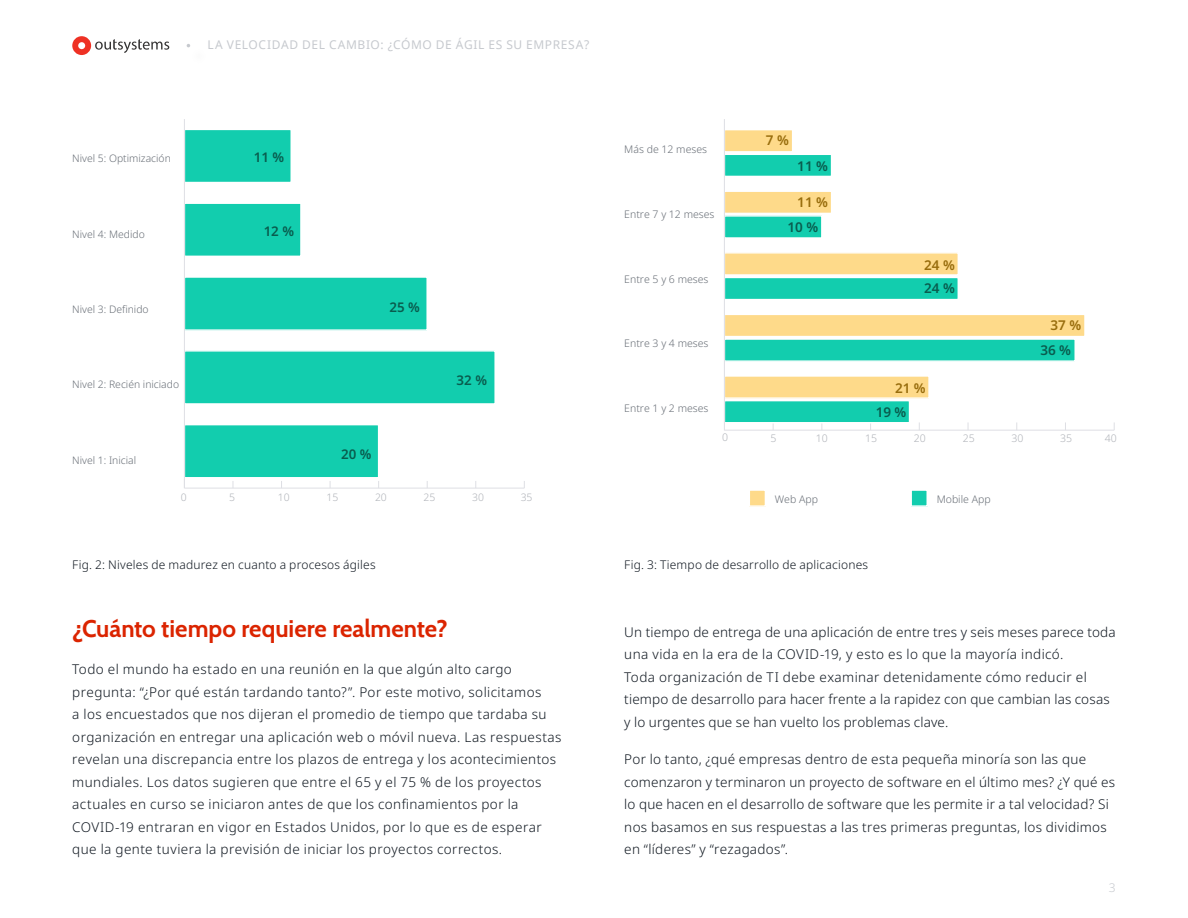
<style>
.page{position:relative;width:1188px;height:918px;background:#fff}
.page>*{position:absolute;margin:0;border:0;box-sizing:border-box;transform-origin:0 0}
.t1{font:700 24px "Cabin";color:#db2400}
.t2{font:300 13.5px/22.5px "Noto Sans";letter-spacing:.025em;color:#0e161f}
.t3{font:600 13.5px "Noto Sans";letter-spacing:.015em;color:#39414a}
.t4{font:600 13.5px "Noto Sans";color:#095c4e}
.t5{font:600 13.5px "Noto Sans";color:#986d0d}
.t6{font:600 13.35px "Noto Sans";color:#095c4e}
.t7{font:300 12px "Noto Sans";letter-spacing:.015em;color:#0e161f}
.t8{font:12px "Noto Sans";letter-spacing:.05em;color:#c6c9ce}
.t9{font:300 12px "Noto Sans";color:#c6c9ce}
.t10{font:300 10.5px "Noto Sans";color:#686e76}
.t11{font:300 10.5px "Noto Sans";color:#afb2b8}
.t12{font:300 10.35px "Noto Sans";color:#686e76}
.t13{font:300 10.35px "Noto Sans";color:#afb2b8}
</style>
<div class="page">
<svg style="left:72px;top:36px;width:97px;height:19px"></svg>
<hr style="left:184px;top:488px;width:340px;height:1px;background:#dedfe4">
<div style="left:184px;top:129px;width:107px;height:54px;background:#12cdae"></div>
<div style="left:184px;top:129px;width:108px;height:54px;border:1px solid #fff"></div>
<div style="left:184px;top:203px;width:117px;height:53px;background:#12cdae"></div>
<div style="left:184px;top:202px;width:118px;height:55px;border:1px solid #fff"></div>
<div style="left:184px;top:277px;width:243px;height:53px;background:#12cdae"></div>
<div style="left:184px;top:276px;width:244px;height:55px;border:1px solid #fff"></div>
<div style="left:184px;top:351px;width:311px;height:53px;background:#12cdae"></div>
<div style="left:184px;top:350px;width:312px;height:55px;border:1px solid #fff"></div>
<div style="left:184px;top:425px;width:195px;height:53px;background:#12cdae"></div>
<div style="left:184px;top:424px;width:195px;height:55px;border:1px solid #fff"></div>
<hr style="left:184px;top:119px;width:1px;height:369px;background:#dedfe4">
<div style="left:749px;top:490px;width:16px;height:16px;background:#feda8a"></div>
<div style="left:749px;top:489px;width:17px;height:18px;border:1px solid #fff"></div>
<div style="left:911px;top:490px;width:16px;height:16px;background:#12cdae"></div>
<div style="left:910px;top:489px;width:18px;height:18px;border:2px solid #fff"></div>
<hr style="left:724px;top:430px;width:390px;height:1px;background:#dedfe4">
<div style="left:724px;top:154px;width:108px;height:22px;background:#12cdae"></div>
<div style="left:724px;top:154px;width:108px;height:23px;border:2px solid #fff"></div>
<div style="left:724px;top:216px;width:98px;height:22px;background:#12cdae"></div>
<div style="left:724px;top:215px;width:99px;height:24px;border:2px solid #fff"></div>
<div style="left:724px;top:277px;width:234px;height:23px;background:#12cdae"></div>
<div style="left:724px;top:277px;width:235px;height:23px;border:2px solid #fff"></div>
<div style="left:724px;top:339px;width:351px;height:22px;background:#12cdae"></div>
<div style="left:724px;top:338px;width:352px;height:24px;border:2px solid #fff"></div>
<div style="left:724px;top:401px;width:186px;height:22px;background:#12cdae"></div>
<div style="left:724px;top:400px;width:186px;height:24px;border:2px solid #fff"></div>
<div style="left:724px;top:130px;width:69px;height:22px;background:#feda8a"></div>
<div style="left:724px;top:129px;width:69px;height:24px;border:1px solid #fff"></div>
<div style="left:724px;top:191px;width:108px;height:22px;background:#feda8a"></div>
<div style="left:724px;top:191px;width:108px;height:23px;border:1px solid #fff"></div>
<div style="left:724px;top:253px;width:234px;height:22px;background:#feda8a"></div>
<div style="left:724px;top:252px;width:235px;height:24px;border:1px solid #fff"></div>
<div style="left:724px;top:314px;width:361px;height:23px;background:#feda8a"></div>
<div style="left:724px;top:314px;width:362px;height:23px;border:1px solid #fff"></div>
<div style="left:724px;top:376px;width:205px;height:22px;background:#feda8a"></div>
<div style="left:724px;top:375px;width:206px;height:24px;border:1px solid #fff"></div>
<hr style="left:724px;top:119px;width:1px;height:311px;background:#dedfe4">
<p class="t8" style="left:208px;top:36px;width:383px">LA VELOCIDAD DEL CAMBIO: ¿CÓMO DE ÁGIL ES SU EMPRESA?</p>
<p class="t12" style="left:72px;top:151px;width:100px">Nivel 5: Optimización</p>
<p class="t6" style="left:254px;top:148px;width:32px">11 %</p>
<p class="t12" style="left:72px;top:227px;width:74px">Nivel 4: Medido</p>
<p class="t6" style="left:264px;top:222px;width:32px">12 %</p>
<p class="t12" style="left:72px;top:302px;width:78px">Nivel 3: Definido</p>
<p class="t6" style="left:389px;top:298px;width:32px">25 %</p>
<p class="t12" style="left:72px;top:377px;width:108px">Nivel 2: Recién iniciado</p>
<p class="t6" style="left:457px;top:371px;width:32px">32 %</p>
<p class="t12" style="left:72px;top:453px;width:65px">Nivel 1: Inicial</p>
<p class="t6" style="left:341px;top:445px;width:32px">20 %</p>
<p class="t13" style="left:181px;top:490px;width:7px">0</p>
<p class="t13" style="left:229px;top:490px;width:7px">5</p>
<p class="t13" style="left:278px;top:490px;width:13px">10</p>
<p class="t13" style="left:326px;top:490px;width:13px">15</p>
<p class="t13" style="left:375px;top:490px;width:13px">20</p>
<p class="t13" style="left:424px;top:490px;width:13px">25</p>
<p class="t13" style="left:472px;top:490px;width:13px">30</p>
<p class="t13" style="left:521px;top:490px;width:13px">35</p>
<p class="t7" style="left:72px;top:556px;width:305px">Fig. 2: Niveles de madurez en cuanto a procesos ágiles</p>
<h1 class="t1" style="left:72px;top:609px;width:377px">¿Cuánto tiempo requiere realmente?</h1>
<p class="t2" style="left:72px;top:658px;width:491px">Todo el mundo ha estado en una reunión en la que algún alto cargo pregunta: “¿Por qué están tardando tanto?”. Por este motivo, solicitamos<br>a los encuestados que nos dijeran el promedio de tiempo que tardaba su organización en entregar una aplicación web o móvil nueva. Las respuestas revelan una discrepancia entre los plazos de entrega y los acontecimientos mundiales. Los datos sugieren que entre el 65 y el 75 % de los proyectos actuales en curso se iniciaron antes de que los confinamientos por la COVID-19 entraran en vigor en Estados Unidos, por lo que es de esperar que la gente tuviera la previsión de iniciar los proyectos correctos.</p>
<p class="t10" style="left:624px;top:142px;width:84px">Más de 12 meses</p>
<p class="t10" style="left:624px;top:207px;width:92px">Entre 7 y 12 meses</p>
<p class="t10" style="left:624px;top:272px;width:86px">Entre 5 y 6 meses</p>
<p class="t10" style="left:624px;top:336px;width:86px">Entre 3 y 4 meses</p>
<p class="t5" style="left:766px;top:131px;width:25px">7 %</p>
<p class="t4" style="left:797px;top:157px;width:32px">11 %</p>
<p class="t5" style="left:797px;top:193px;width:32px">11 %</p>
<p class="t4" style="left:788px;top:218px;width:32px">10 %</p>
<p class="t5" style="left:924px;top:255px;width:32px">24 %</p>
<p class="t4" style="left:924px;top:279px;width:32px">24 %</p>
<p class="t5" style="left:1050px;top:316px;width:32px">37 %</p>
<p class="t4" style="left:1040px;top:341px;width:32px">36 %</p>
<p class="t10" style="left:624px;top:401px;width:86px">Entre 1 y 2 meses</p>
<p class="t5" style="left:895px;top:378px;width:32px">21 %</p>
<p class="t4" style="left:876px;top:402px;width:32px">19 %</p>
<p class="t11" style="left:722px;top:430px;width:7px">0</p>
<p class="t11" style="left:770px;top:430px;width:7px">5</p>
<p class="t11" style="left:816px;top:430px;width:13px">10</p>
<p class="t11" style="left:865px;top:430px;width:13px">15</p>
<p class="t11" style="left:914px;top:430px;width:13px">20</p>
<p class="t11" style="left:963px;top:430px;width:13px">25</p>
<p class="t11" style="left:1011px;top:430px;width:13px">30</p>
<p class="t11" style="left:1060px;top:430px;width:13px">35</p>
<p class="t11" style="left:1105px;top:430px;width:13px">40</p>
<p class="t10" style="left:775px;top:491px;width:45px">Web App</p>
<p class="t10" style="left:937px;top:491px;width:56px">Mobile App</p>
<p class="t3" style="left:624px;top:550px;width:209px">Application Development Time</p>
<p class="t7" style="left:624px;top:556px;width:245px">Fig. 3: Tiempo de desarrollo de aplicaciones</p>
<p class="t2" style="left:624px;top:621px;width:493px">Un tiempo de entrega de una aplicación de entre tres y seis meses parece toda una vida en la era de la COVID-19, y esto es lo que la mayoría indicó.<br>Toda organización de TI debe examinar detenidamente cómo reducir el tiempo de desarrollo para hacer frente a la rapidez con que cambian las cosas y lo urgentes que se han vuelto los problemas clave.</p>
<p class="t2" style="left:624px;top:748px;width:492px">Por lo tanto, ¿qué empresas dentro de esta pequeña minoría son las que comenzaron y terminaron un proyecto de software en el último mes? ¿Y qué es lo que hacen en el desarrollo de software que les permite ir a tal velocidad? Si nos basamos en sus respuestas a las tres primeras preguntas, los dividimos en “líderes” y “rezagados”.</p>
<p class="t9" style="left:1109px;top:879px;width:8px">3</p>
</div>
